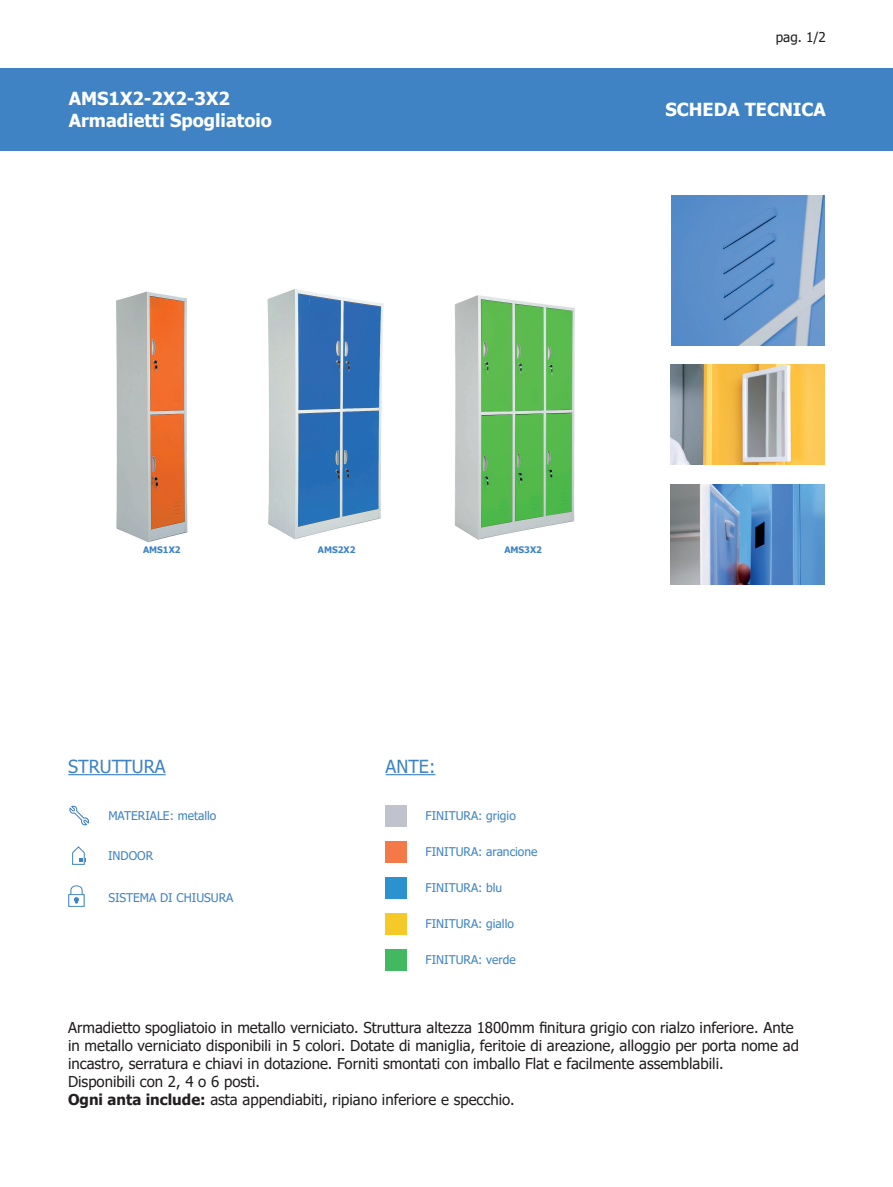
<style>
.page{position:relative;width:893px;height:1187px;background:#fff}
.page>*{position:absolute;margin:0;border:0;box-sizing:border-box;transform-origin:0 0}
.t1{font:700 18px/21.6px "Tahoma";color:#fff}
.t2{font:18px "Tahoma";color:#3f83c4}
.t3{font:15px/18px "Tahoma";color:#231f20}
.t4{font:13.5px "Tahoma";color:#231f20}
.t5{font:12px "Tahoma";color:#3f83c4}
.t6{font:700 9px "Tahoma";color:#3f83c4}
.s1{font-weight:700}
</style>
<div class="page">
<div style="left:68px;top:894px;width:17px;height:12px;border:1px solid #3f83c4"></div>
<svg style="left:70px;top:885px;width:13px;height:18px"></svg>
<hr style="left:68px;top:774px;width:98px;height:1px;background:#3f83c4">
<hr style="left:386px;top:774px;width:49px;height:1px;background:#3f83c4">
<div style="left:385px;top:804px;width:22px;height:22px;background:#c0c3cd"></div>
<div style="left:385px;top:841px;width:22px;height:21px;background:#f47949"></div>
<div style="left:385px;top:877px;width:22px;height:21px;background:#2c91cf"></div>
<div style="left:385px;top:949px;width:22px;height:21px;background:#42b861"></div>
<svg style="left:72px;top:846px;width:13px;height:18px"></svg>
<svg style="left:69px;top:805px;width:20px;height:21px"></svg>
<div style="left:385px;top:913px;width:22px;height:21px;background:#f5ca28"></div>
<div style="left:0;top:68px;width:893px;height:82px;background:#3f83c4"></div>
<img style="left:267px;top:289px;width:117px;height:250px">
<img style="left:454px;top:295px;width:121px;height:245px">
<img style="left:116px;top:291px;width:72px;height:252px">
<img style="left:671px;top:195px;width:153px;height:150px">
<img style="left:671px;top:365px;width:153px;height:99px">
<img style="left:671px;top:484px;width:153px;height:100px">
<p class="t1" style="left:69px;top:89px;width:205px">AMS1X2-2X2-3X2<br>Armadietti Spogliatoio</p>
<p class="t4" style="left:776px;top:28px;width:52px">pag. 1/2</p>
<p class="t1" style="left:678px;top:91px;width:162px">SCHEDA TECNICA</p>
<p class="t1" style="left:665px;top:99px;width:162px">SCHEDA TECNICA</p>
<p class="t6" style="left:143px;top:543px;width:39px">AMS1X2</p>
<p class="t6" style="left:318px;top:543px;width:39px">AMS2X2</p>
<p class="t6" style="left:504px;top:543px;width:39px">AMS3X2</p>
<p class="t2" style="left:68px;top:754px;width:99px">STRUTTURA</p>
<p class="t2" style="left:386px;top:754px;width:51px">ANTE:</p>
<p class="t5" style="left:108px;top:807px;width:110px">MATERIALE: metallo</p>
<p class="t5" style="left:425px;top:807px;width:92px">FINITURA: grigio</p>
<p class="t5" style="left:425px;top:843px;width:113px">FINITURA: arancione</p>
<p class="t5" style="left:108px;top:847px;width:47px">INDOOR</p>
<p class="t5" style="left:108px;top:889px;width:127px">SISTEMA DI CHIUSURA</p>
<p class="t5" style="left:425px;top:879px;width:78px">FINITURA: blu</p>
<p class="t5" style="left:425px;top:915px;width:90px">FINITURA: giallo</p>
<p class="t5" style="left:425px;top:951px;width:92px">FINITURA: verde</p>
<p class="t3" style="left:68px;top:1019px;width:732px">Armadietto spogliatoio in metallo verniciato. Struttura altezza 1800mm finitura grigio con rialzo inferiore. Ante in metallo verniciato disponibili in 5 colori. Dotate di maniglia, feritoie di areazione, alloggio per porta nome ad incastro, serratura e chiavi in dotazione. Forniti smontati con imballo Flat e facilmente assemblabili.<br>Disponibili con 2, 4 o 6 posti.<br><span class="s1">Ogni anta include:</span> asta appendiabiti, ripiano inferiore e specchio.</p>
</div>
